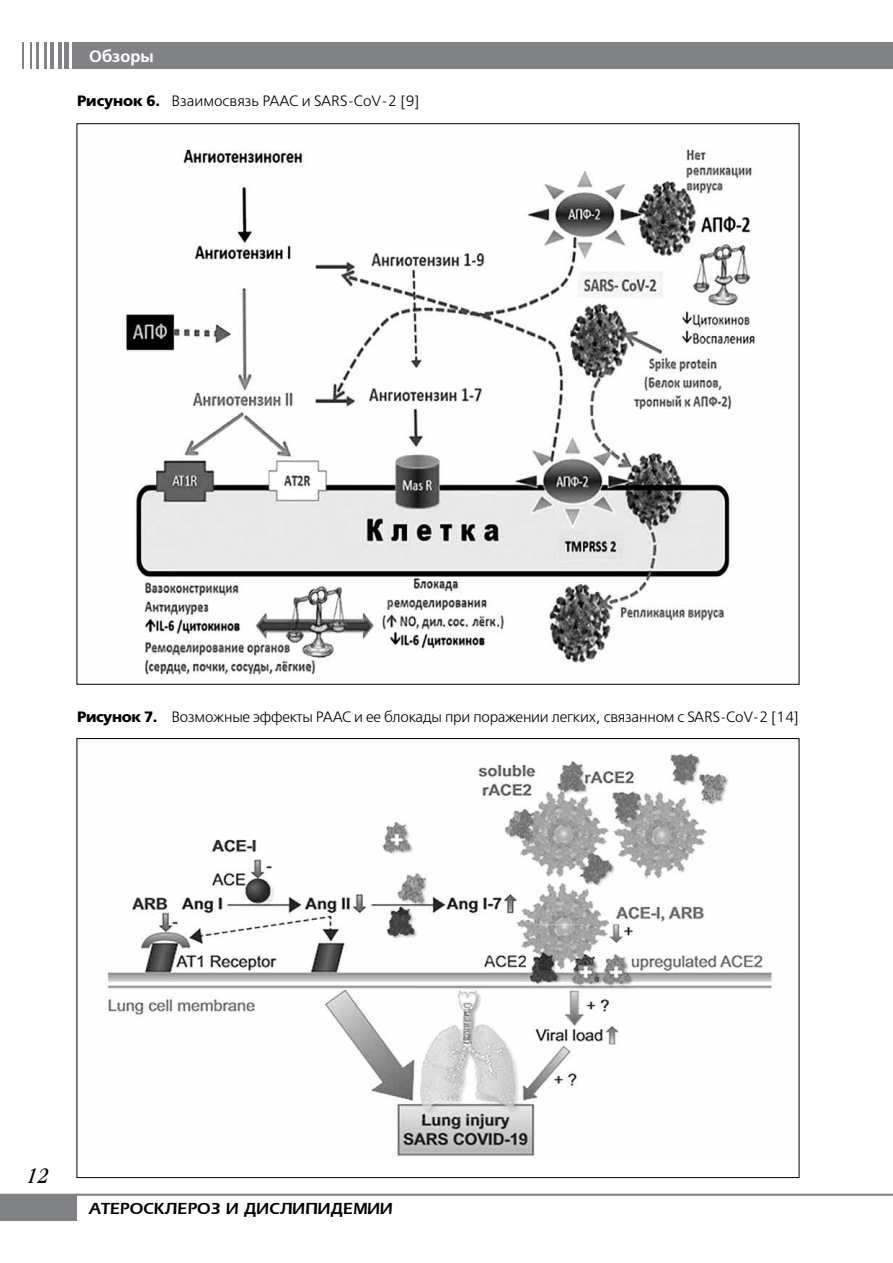
<style>
.page{position:relative;width:893px;height:1263px;background:#fff}
.page>*{position:absolute;margin:0;border:0;box-sizing:border-box;transform-origin:0 0}
.t1{font:italic 300 24px "Garamondcond";color:#000}
.t2{font:600 16.5px "Everest";color:#000}
.t3{font:16.5px "Free Set Demi C";color:#fff}
.t4{font:15px "Free Set Light C";letter-spacing:-.015em;color:#000}
.s1{font-family:"Free Set Bold C"}
</style>
<div class="page">
<div style="left:73px;top:43px;width:820px;height:26px;background:#808285"></div>
<svg style="left:23px;top:43px;width:1px;height:26px"></svg>
<svg style="left:30px;top:43px;width:1px;height:26px"></svg>
<hr style="left:37px;top:43px;width:2px;height:26px;background:#808285">
<hr style="left:44px;top:43px;width:2px;height:26px;background:#808285">
<hr style="left:51px;top:43px;width:3px;height:26px;background:#808285">
<hr style="left:58px;top:43px;width:3px;height:26px;background:#808285">
<hr style="left:65px;top:43px;width:4px;height:26px;background:#808285">
<hr style="left:72px;top:43px;width:4px;height:26px;background:#808285">
<div style="left:0;top:1194px;width:77px;height:26px;background:#808285"></div>
<hr style="left:0;top:1194px;width:893px;height:1px;background:#808285">
<img style="left:125px;top:149px;width:632px;height:526px">
<img style="left:107px;top:753px;width:666px;height:403px">
<p class="t3" style="left:89px;top:47px;width:66px">Обзоры</p>
<p class="t4" style="left:77px;top:93px;width:344px"><span class="s1">Рисунок 6.</span> Взаимосвязь РААС и SARS-CoV-2 [9]</p>
<p class="t4" style="left:77px;top:709px;width:723px"><span class="s1">Рисунок 7.</span> Возможные эффекты РААС и ее блокады при поражении легких, связанном с SARS-CoV-2 [14]</p>
<h1 class="t1" style="left:28px;top:1165px;width:23px">12</h1>
<p class="t2" style="left:89px;top:1200px;width:305px">АТЕРОСКЛЕРОЗ И ДИСЛИПИДЕМИИ</p>
</div>
